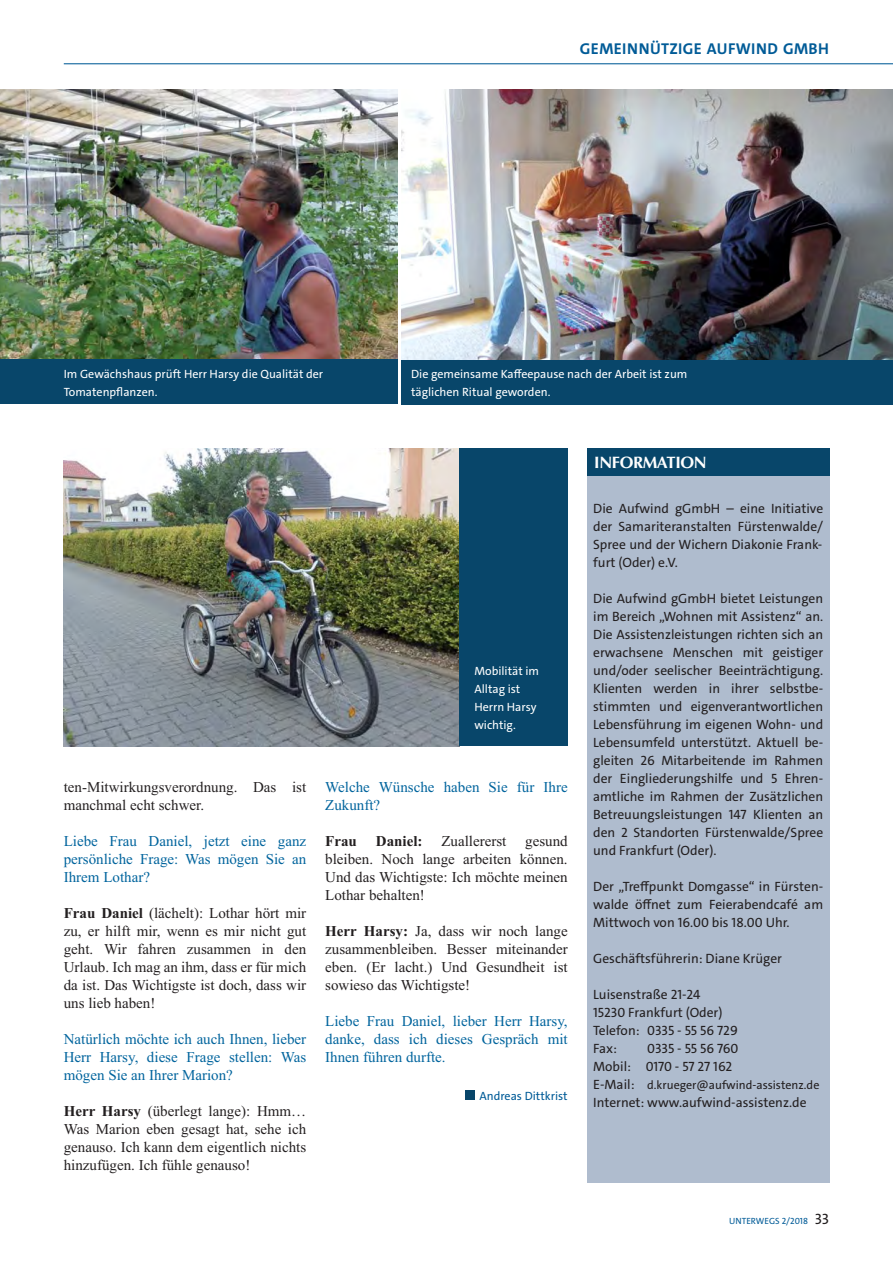
<style>
.page{position:relative;width:893px;height:1263px;background:#fff}
.page>*{position:absolute;margin:0;border:0;box-sizing:border-box;transform-origin:0 0}
.t1{font:700 16.5px "Optima";letter-spacing:-.025em;color:#fff}
.t2{font:700 15.75px "The Sans C4 s";letter-spacing:.025em;color:#005b97}
.t3{font:15px/18px "Times New Roman";color:#231f20;text-align:justify}
.t4{font:15px/18px "Times New Roman";color:#00649d;text-align:justify}
.t5{font:700 15px "Times New Roman";color:#231f20}
.t6{font:13.5px/18px "The Sans C4 s";color:#231f20;text-align:justify}
.t7{font:12px/18px "The Sans C4 s";color:#fff}
.t8{font:12px "The Sans C4 s";color:#231f20}
.t9{font:12px "The Sans C4 s";color:#005b97}
.t10{font:9px "The Sans C4 s";color:#005b97}
.s1{font-weight:700}
.s2{font-size:13.5px}
.s3{font-size:15px;color:#231f20}
</style>
<div class="page">
<img style="left:401px;top:89px;width:492px;height:271px">
<img style="left:0;top:89px;width:398px;height:270px">
<hr style="left:64px;top:63px;width:829px;height:1px;background:#005b97">
<div style="left:465px;top:1090px;width:10px;height:10px;background:#08466a"></div>
<div style="left:0;top:359px;width:398px;height:45px;background:#08466a"></div>
<div style="left:401px;top:360px;width:492px;height:45px;background:#08466a"></div>
<div style="left:587px;top:453px;width:242px;height:729px;background:#afbcce"></div>
<div style="left:587px;top:449px;width:242px;height:27px;background:#08466a"></div>
<img style="left:64px;top:449px;width:395px;height:297px">
<div style="left:459px;top:449px;width:109px;height:297px;background:#08466a"></div>
<p class="t2" style="left:580px;top:43px;width:251px">GEMEINNÜTZIGE AUFWIND GMBH</p>
<p class="t7" style="left:64px;top:366px;width:261px">Im Gewächshaus prüft Herr Harsy die Qualität der<br>Tomatenpflanzen.</p>
<p class="t7" style="left:411px;top:366px;width:278px">Die gemeinsame Kaffeepause nach der Arbeit ist zum täglichen Ritual geworden.</p>
<p class="t7" style="left:474px;top:663px;width:66px">Mobilität im<br>Alltag ist<br>Herrn Harsy wichtig.</p>
<p class="t3" style="left:64px;top:779px;width:244px">ten-Mitwirkungsverordnung. Das ist manchmal echt schwer.</p>
<p class="t4" style="left:64px;top:833px;width:244px">Liebe Frau Daniel, jetzt eine ganz persönliche Frage: Was mögen Sie an Ihrem Lothar?</p>
<p class="t3" style="left:64px;top:905px;width:244px"><span class="s1">Frau Daniel</span> (lächelt): Lothar hört mir zu, er hilft mir, wenn es mir nicht gut geht. Wir fahren zusammen in den Urlaub. Ich mag an ihm, dass er für mich da ist. Das Wichtigste ist doch, dass wir uns lieb haben!</p>
<p class="t4" style="left:64px;top:1031px;width:244px">Natürlich möchte ich auch Ihnen, lieber Herr Harsy, diese Frage stellen: Was mögen Sie an Ihrer Marion?</p>
<p class="t3" style="left:64px;top:1103px;width:244px"><span class="s1">Herr Harsy</span> (überlegt lange): Hmm… Was Marion eben gesagt hat, sehe ich genauso. Ich kann dem eigentlich nichts hinzufügen. Ich fühle genauso!</p>
<p class="t4" style="left:325px;top:779px;width:244px">Welche Wünsche haben Sie für Ihre<br>Zukunft?</p>
<p class="t5" style="left:325px;top:836px;width:33px">Frau</p>
<p class="t5" style="left:376px;top:836px;width:48px">Daniel:</p>
<p class="t3" style="left:441px;top:833px;width:66px">Zuallererst</p>
<p class="t3" style="left:325px;top:833px;width:244px;text-indent:200px">gesund bleiben. Noch lange arbeiten können.<br>Und das Wichtigste: Ich möchte meinen Lothar behalten!</p>
<p class="t3" style="left:325px;top:923px;width:244px"><span class="s1">Herr Harsy:</span> Ja, dass wir noch lange zusammenbleiben. Besser miteinander eben. (Er lacht.) Und Gesundheit ist sowieso das Wichtigste!</p>
<p class="t4" style="left:325px;top:1013px;width:244px">Liebe Frau Daniel, lieber Herr Harsy, danke, dass ich dieses Gespräch mit Ihnen führen durfte.</p>
<p class="t9" style="left:479px;top:1091px;width:90px">Andreas Dittkrist</p>
<p class="t1" style="left:594px;top:456px;width:114px">INFORMATION</p>
<p class="t6" style="left:593px;top:501px;width:231px">Die Aufwind gGmbH – eine Initiative der Samariteranstalten Fürstenwalde/ Spree und der Wichern Diakonie Frank&shy;furt (Oder) e.V.</p>
<p class="t6" style="left:593px;top:591px;width:232px">Die Aufwind gGmbH bietet Leistungen im Bereich „Wohnen mit Assistenz“ an.<br>Die Assistenzleistungen richten sich an erwachsene Menschen mit geistiger und/oder seelischer Beeinträchtigung.<br>Klienten werden in ihrer selbstbe&shy;stimmten und eigenverantwortlichen Lebensführung im eigenen Wohn- und Lebensumfeld unterstützt. Aktuell be&shy;gleiten 26 Mitarbeitende im Rahmen der Eingliederungshilfe und 5 Ehren&shy;amtliche im Rahmen der Zusätzlichen Betreuungsleistungen 147 Klienten an den 2 Standorten Fürstenwalde/Spree und Frankfurt (Oder).</p>
<p class="t6" style="left:593px;top:879px;width:232px">Der „Treffpunkt Domgasse“ in Fürsten&shy;walde öffnet zum Feierabendcafé am Mittwoch von 16.00 bis 18.00 Uhr.</p>
<p class="t6" style="left:593px;top:951px;width:190px">Geschäftsführerin: Diane Krüger</p>
<p class="t6" style="left:593px;top:987px;width:146px;text-align:left">Luisenstraße 21-24<br>15230 Frankfurt (Oder)<br>Telefon: 0335 - 55 56 729<br>Fax:</p>
<p class="t6" style="left:593px;top:1041px;width:147px;text-indent:54px">0335 - 55 56 760<br>Mobil: 0170 - 57 27 162</p>
<p class="t8" style="left:593px;top:1080px;width:228px"><span class="s2">E-Mail:</span> d.krueger@aufwind-assistenz.de</p>
<p class="t6" style="left:593px;top:1095px;width:215px">Internet: www.aufwind-assistenz.de</p>
<p class="t10" style="left:729px;top:1217px;width:102px">UNTERWEGS 2/2018 <span class="s3">33</span></p>
</div>
